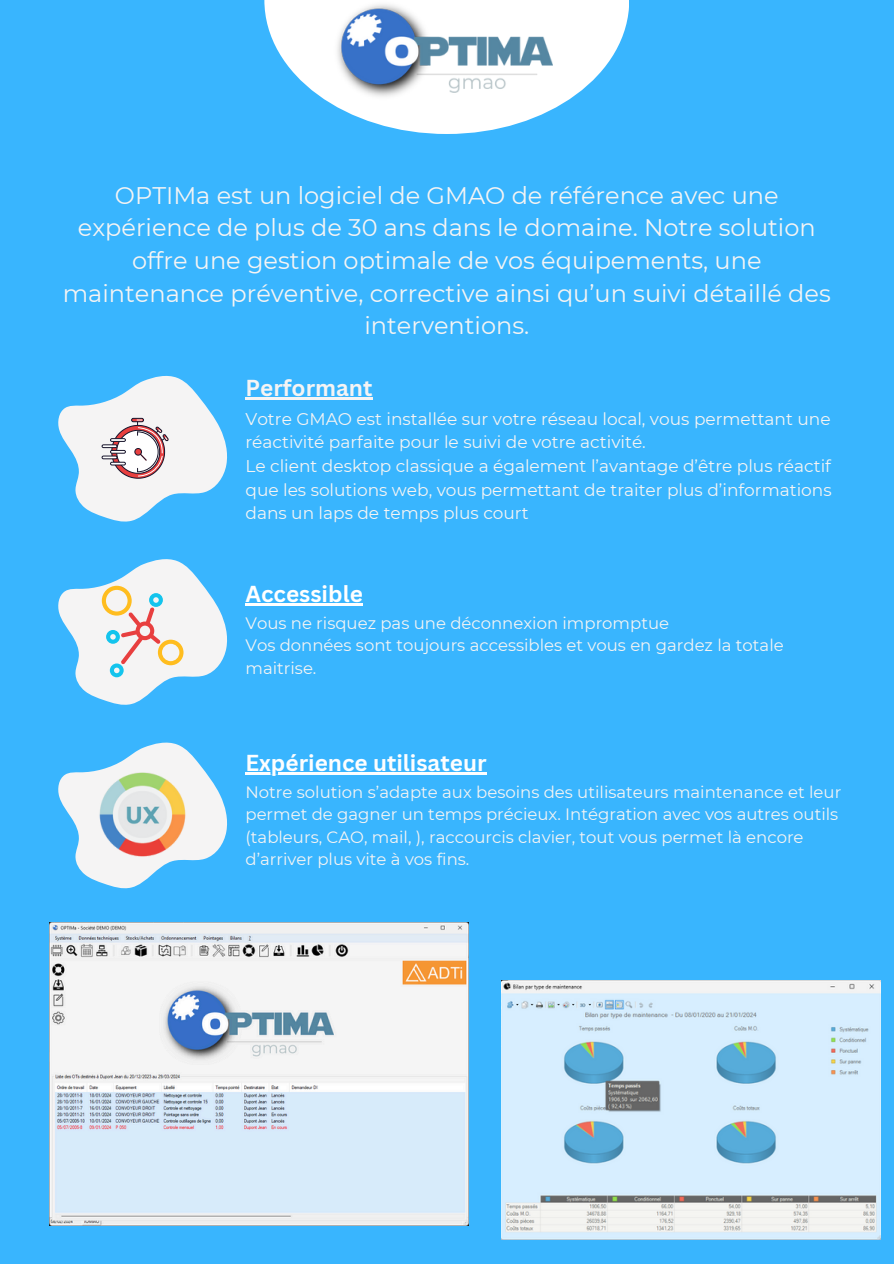
<style>
.page{position:relative;width:894px;height:1264px;background:#fff}
.page>*{position:absolute;margin:0;border:0;box-sizing:border-box;transform-origin:0 0}
.t1{font:24px/32.7px "Montserrat";color:#f5f4f4;text-align:center}
.t2{font:700 22.5px "Canva Sans";color:#fdfeff}
.t3{font:700 22.5px "Canva Sans";color:#f5f4f4}
.t4{font:700 22.5px "Canva Sans";color:#fff}
.t5{font:16.95px/23.7px "Montserrat";color:#f5f4f4}
.t6{font:16.5px/22.5px "Montserrat";color:#f5f4f4}
</style>
<div class="page">
<div style="left:0;top:0;width:893px;height:1263px;background:#39b5fe"></div>
<svg style="left:58px;top:375px;width:169px;height:147px"></svg>
<svg style="left:58px;top:559px;width:169px;height:146px"></svg>
<svg style="left:58px;top:742px;width:169px;height:147px"></svg>
<img style="left:88px;top:761px;width:108px;height:108px">
<hr style="left:245px;top:397px;width:127px;height:3px;background:#f5f4f4">
<hr style="left:245px;top:603px;width:118px;height:2px;background:#fff">
<hr style="left:245px;top:772px;width:241px;height:2px;background:#fdfeff">
<img style="left:49px;top:922px;width:419px;height:303px">
<img style="left:501px;top:980px;width:379px;height:259px">
<svg style="left:264px;top:0;width:364px;height:134px;fill:#fff"></svg>
<img style="left:333px;top:0;width:219px;height:100px">
<p class="t1" style="left:63px;top:179px;width:769px">OPTIMa est un logiciel de GMAO de référence avec une expérience de plus de 30 ans dans le domaine. Notre solution offre une gestion optimale de vos équipements, une maintenance préventive, corrective ainsi qu’un suivi détaillé des interventions.</p>
<p class="t3" style="left:245px;top:372px;width:128px">Performant</p>
<p class="t5" style="left:245px;top:407px;width:586px">Votre GMAO est installée sur votre réseau local, vous permettant une réactivité parfaite pour le suivi de votre activité.</p>
<p class="t5" style="left:245px;top:454px;width:587px;text-align:justify">Le client desktop classique a également l’avantage d’être plus réactif que les solutions web, vous permettant de traiter plus d’informations dans un laps de temps plus court</p>
<p class="t4" style="left:245px;top:578px;width:119px">Accessible</p>
<p class="t6" style="left:245px;top:611px;width:425px">Vous ne risquez pas une déconnexion impromptue</p>
<p class="t6" style="left:245px;top:634px;width:539px">Vos données sont toujours accessibles et vous en gardez la totale maitrise.</p>
<h1 class="t2" style="left:245px;top:746px;width:242px">Expérience utilisateur</h1>
<h1 class="t6" style="left:245px;top:780px;width:597px">Notre solution s’adapte aux besoins des utilisateurs maintenance et leur permet de gagner un temps précieux. Intégration avec vos autres outils (tableurs, CAO, mail, ), raccourcis clavier, tout vous permet là encore d’arriver plus vite à vos fins.</h1>
</div>
